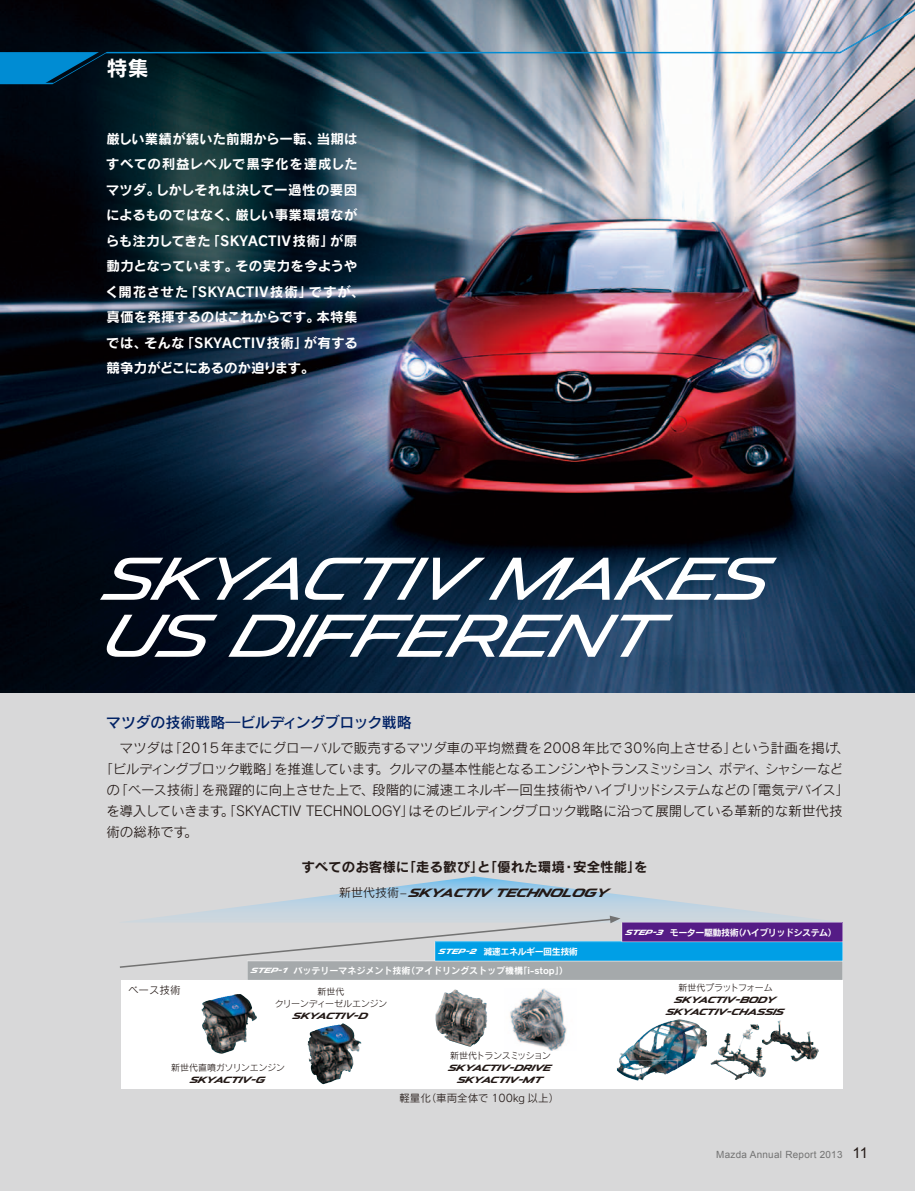
<style>
.page{position:relative;width:915px;height:1191px;background:#fff}
.page>*{position:absolute;margin:0;border:0;box-sizing:border-box;transform-origin:0 0}
.t1{font:60px/57px "Mazda";color:#fff}
.t2{font:21px "Rodin Pro N B";color:#fff}
.t3{font:15px "Rodin Pro N DB";letter-spacing:-.02em;color:#002164}
.t4{font:13.5px/25.5px "Rodin Pro N B";letter-spacing:.01em;color:#fff}
.t5{font:13.5px "Rodin Pro N M";color:#231916}
.t6{font:13.5px "Rodin Pro N M";letter-spacing:-.04em;color:#231916}
.t7{font:13.5px "Rodin Pro N B";color:#231916}
.t8{font:700 12px "Mazda";color:#231916}
.t9{font:10.5px "Rodin Pro N M";color:#231916}
.t10{font:9.9px "Arial";letter-spacing:.025em;color:#727272}
.t11{font:700 9px/12px "Mazda";color:#231916;text-align:center}
.t12{font:9px "Rodin Pro N B";letter-spacing:-.05em;color:#fff}
.t13{font:9px "Rodin Pro N B";color:#fff}
.t14{font:9px/12px "Rodin Pro N M";letter-spacing:-.04em;color:#231916;text-align:center}
.t15{font:700 9px "Mazda";letter-spacing:-.03em;color:#231916}
.t16{font:9px "Rodin Pro N M";letter-spacing:-.09em;color:#231916}
.s1{font-family:"Rodin Pro N M";font-weight:400}
.s2{font-family:"Mazda";font-weight:700;font-size:7.5px}
.s3{font-size:14.85px;color:#231916}
</style>
<div class="page">
<img style="left:0;top:0;width:914px;height:693px">
<div style="left:0;top:693px;width:914px;height:498px;background:#d8d8d9"></div>
<div style="left:121px;top:980px;width:721px;height:109px;background:#fff"></div>
<svg style="left:120px;top:876px;width:722px;height:104px"></svg>
<img style="left:650px;top:1019px;width:27px;height:11px">
<img style="left:619px;top:1047px;width:12px;height:13px">
<img style="left:631px;top:1030px;width:58px;height:42px">
<img style="left:762px;top:1020px;width:18px;height:25px">
<img style="left:741px;top:1024px;width:10px;height:19px">
<img style="left:729px;top:1070px;width:18px;height:10px">
<img style="left:435px;top:989px;width:20px;height:43px">
<img style="left:510px;top:988px;width:57px;height:62px">
<img style="left:201px;top:994px;width:39px;height:22px">
<img style="left:307px;top:1024px;width:35px;height:26px">
<svg style="left:0;top:3px;width:914px;height:81px;background:#576976"></svg>
<img style="left:838px;top:3px;width:76px;height:50px">
<h2 class="t2" style="left:106px;top:54px;width:44px">特集</h2>
<p class="t4" style="left:105px;top:125px;width:260px">厳しい業績が続いた前期から一転、当期はすべての利益レベルで黒字化を達成したマツダ。しかしそれは決して一過性の要因によるものではなく、厳しい事業環境ながらも注力してきた「SKYACTIV技術」が原動力となっています。その実力を今ようやく開花させた「SKYACTIV技術」ですが、真価を発揮するのはこれからです。本特集では、そんな「SKYACTIV技術」が有する競争力がどこにあるのか迫ります。</p>
<h1 class="t1" style="left:108px;top:552px;width:665px">SKYACTIV MAKES<br>US DIFFERENT</h1>
<p class="t3" style="left:106px;top:712px;width:307px">マツダの技術戦略―ビルディングブロック戦略</p>
<p class="t5" style="left:106px;top:739px;width:744px">　マツダは「2015年までにグローバルで販売するマツダ車の平均燃費を2008年比で30％向上させる」という計画を掲げ、</p>
<p class="t6" style="left:100px;top:760px;width:745px">「ビルディングブロック戦略」を推進しています。クルマの基本性能となるエンジンやトランスミッション、ボディ、シャシーなど</p>
<p class="t5" style="left:106px;top:781px;width:744px">の「ベース技術」を飛躍的に向上させた上で、段階的に減速エネルギー回生技術やハイブリッドシステムなどの「電気デバイス」</p>
<p class="t5" style="left:106px;top:802px;width:737px">を導入していきます。「SKYACTIV TECHNOLOGY」はそのビルディングブロック戦略に沿って展開している革新的な新世代技</p>
<p class="t5" style="left:106px;top:823px;width:93px">術の総称です。</p>
<p class="t7" style="left:301px;top:857px;width:347px">すべてのお客様に｢走る歓び｣と｢優れた環境・安全性能｣を</p>
<p class="t8" style="left:339px;top:885px;width:271px"><span class="s1">新世代技術 ‒</span> SKYACTIV TECHNOLOGY</p>
<p class="t12" style="left:439px;top:945px;width:140px"><span class="s2">STEP-2</span> 減速エネルギー回生技術</p>
<p class="t9" style="left:128px;top:983px;width:54px">ベース技術</p>
<p class="t13" style="left:251px;top:964px;width:318px"><span class="s2">STEP-1</span> バッテリーマネジメント技術（アイドリングストップ機構「i-stop」）</p>
<p class="t14" style="left:274px;top:985px;width:114px">新世代<br>クリーンディーゼルエンジン</p>
<p class="t15" style="left:293px;top:1010px;width:76px">SKYACTIV-D</p>
<p class="t14" style="left:171px;top:1061px;width:115px">新世代直噴ガソリンエンジン</p>
<p class="t15" style="left:191px;top:1074px;width:76px">SKYACTIV-G</p>
<p class="t16" style="left:450px;top:1049px;width:102px">新世代トランスミッション</p>
<p class="t11" style="left:449px;top:1061px;width:104px">SKYACTIV-DRIVE<br>SKYACTIV-MT</p>
<p class="t9" style="left:399px;top:1091px;width:161px">軽量化（車両全体で 100kg 以上）</p>
<p class="t12" style="left:626px;top:926px;width:212px"><span class="s2">STEP-3</span> モーター駆動技術（ハイブリッドシステム）</p>
<p class="t14" style="left:678px;top:980px;width:96px">新世代プラットフォーム</p>
<p class="t11" style="left:666px;top:993px;width:119px">SKYACTIV-BODY<br>SKYACTIV-CHASSIS</p>
<p class="t10" style="left:716px;top:1148px;width:153px">Mazda Annual Report 2013 <span class="s3">11</span></p>
</div>
